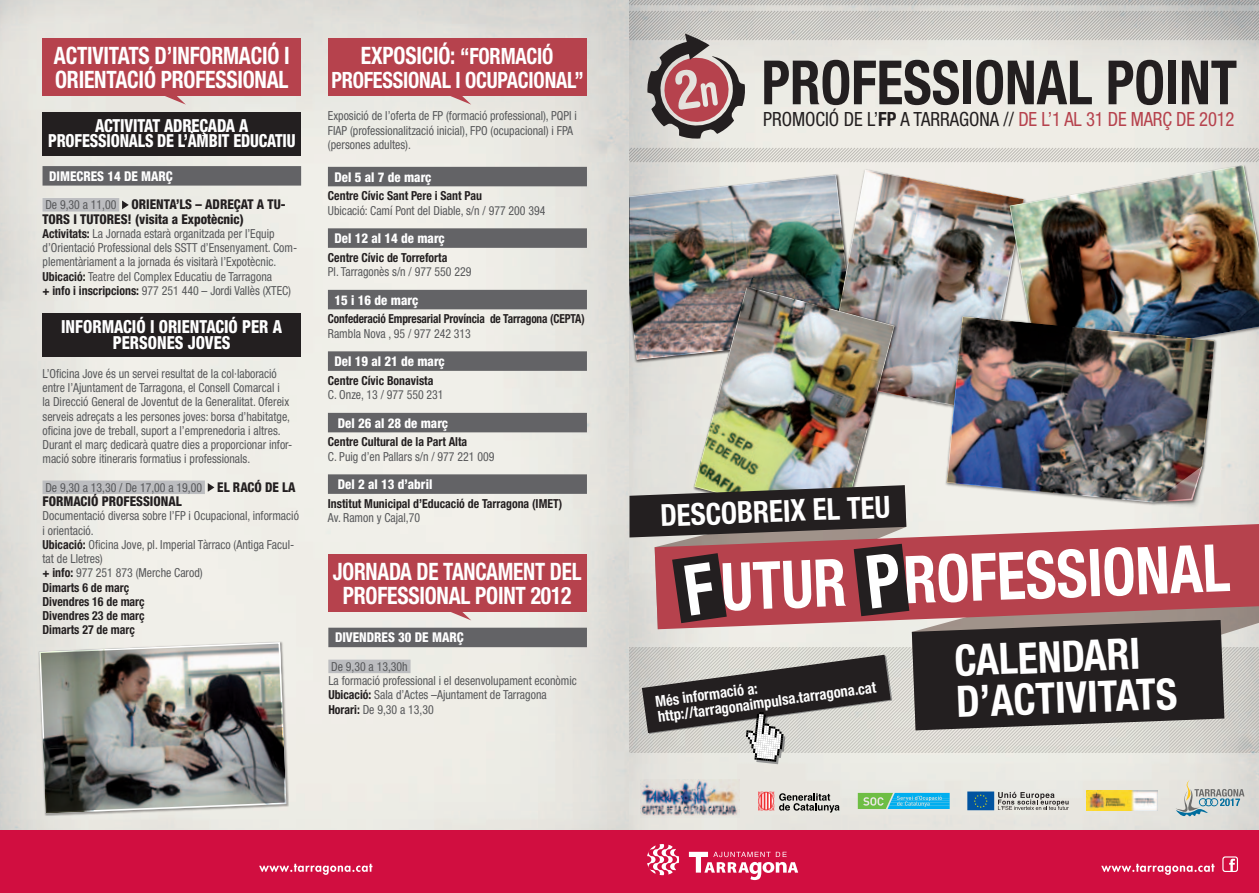
<style>
.page{position:relative;width:1259px;height:893px;background:#fff}
.page>*{position:absolute;margin:0;border:0;box-sizing:border-box;transform-origin:0 0}
.t1{font:700 condensed 61.05px "Helvetica Neue LT Std";color:#231f20;scale:.9 1}
.t2{font:700 condensed 43.35px "Helvetica Neue LT Std";color:#fff;scale:.95 1}
.t3{font:700 condensed 30.3px "Helvetica Neue LT Std";color:#fff;scale:.95 1}
.t4{font:700 condensed 24px/24px "Helvetica Neue LT Std";letter-spacing:-.01em;color:#fff;scale:.9 1}
.t5{font:700 condensed 24px/24px "Helvetica Neue LT Std";letter-spacing:-.01em;color:#fff;text-align:center;scale:.88 1}
.t6{font:700 condensed 22.5px "Helvetica Neue LT Std";letter-spacing:-.01em;color:#fff;scale:.9 1}
.t7{font:condensed 19.65px "Helvetica Neue LT Std";color:#231f20;scale:.95 1}
.t8{font:800 condensed 18px/15.6px "Helvetica Neue LT Std";letter-spacing:-.01em;color:#fff;text-align:center;scale:.9 1}
.t9{font:700 condensed 15.3px/15.5px "Helvetica Neue LT Std";color:#fff;scale:.95 1}
.DATA{font:800 condensed 13.5px "Helvetica Neue LT Std";color:#fff;scale:.95 1}
.INSTITUT{font:800 condensed 13.5px/14.2px "Helvetica Neue LT Std";color:#231f20;scale:.95 1}
.INSTITUT-2{font:condensed 12.45px/14.2px "Helvetica Neue LT Std";color:#57585a;scale:.95 1}
.t10{font:700 condensed 12.45px "Helvetica Neue LT Std";color:#231f20;scale:.95 1}
.t11{font:700 condensed 12.45px "Helvetica Neue LT Std";color:#231f20;scale:.91 1}
.s1{font-size:22.5px}
.s2{font-weight:400;font-size:12.45px;color:#57585a}
.s3{font-weight:700;color:#231f20}
.s4{font-weight:800;font-size:13.5px;color:#231f20}
.s5{font-weight:700}
.s6{color:#b6424d}
</style>
<div class="page">
<img style="left:0;top:0;width:629px;height:831px">
<img style="left:629px;top:5px;width:630px;height:826px">
<img style="left:629px;top:170px;width:190px;height:5px">
<img style="left:629px;top:175px;width:190px;height:74px">
<img style="left:819px;top:162px;width:176px;height:87px">
<img style="left:825px;top:170px;width:170px;height:144px">
<img style="left:629px;top:249px;width:315px;height:217px">
<img style="left:694px;top:286px;width:200px;height:180px">
<svg style="left:629px;top:0;width:630px;height:5px;background:#bcbcb9"></svg>
<svg style="left:629px;top:148px;width:366px;height:14px;background:#d3d2cc"></svg>
<img style="left:995px;top:148px;width:264px;height:223px">
<img style="left:1009px;top:165px;width:250px;height:200px">
<img style="left:942px;top:314px;width:276px;height:152px">
<div style="left:1214px;top:410px;width:42px;height:56px;background:#e5e5df"></div>
<svg style="left:629px;top:466px;width:630px;height:298px;background:#988281"></svg>
<img style="left:946px;top:316px;width:268px;height:186px">
<svg style="left:629px;top:11px;width:630px;height:128px;background:#d8d3ce"></svg>
<div style="left:629px;top:831px;width:630px;height:62px;background:#d10e40"></div>
<svg style="left:689px;top:852px;width:109px;height:28px"></svg>
<svg style="left:647px;top:844px;width:32px;height:31px"></svg>
<svg style="left:1101px;top:864px;width:113px;height:11px"></svg>
<svg style="left:1222px;top:856px;width:16px;height:16px"></svg>
<svg style="left:1175px;top:780px;width:69px;height:38px;background:#c1c9c7"></svg>
<img style="left:640px;top:780px;width:99px;height:38px">
<svg style="left:858px;top:793px;width:91px;height:16px"></svg>
<svg style="left:998px;top:792px;width:70px;height:18px"></svg>
<div style="left:968px;top:792px;width:25px;height:18px;background:#0153a0"></div>
<div style="left:967px;top:791px;width:27px;height:19px;border:2px solid #0153a0"></div>
<svg style="left:973px;top:794px;width:14px;height:14px"></svg>
<svg style="left:758px;top:791px;width:81px;height:22px;background:#baa6a3"></svg>
<img style="left:1087px;top:790px;width:70px;height:21px">
<div style="left:0;top:831px;width:629px;height:62px;background:#d10e40"></div>
<svg style="left:259px;top:864px;width:113px;height:11px"></svg>
<div style="left:43px;top:39px;width:258px;height:57px;background:#b6424d"></div>
<div style="left:328px;top:39px;width:258px;height:57px;background:#b6424d"></div>
<svg style="left:443px;top:96px;width:28px;height:9px"></svg>
<div style="left:328px;top:554px;width:258px;height:58px;background:#b6424d"></div>
<svg style="left:443px;top:612px;width:28px;height:8px"></svg>
<svg style="left:157px;top:96px;width:29px;height:9px"></svg>
<div style="left:43px;top:112px;width:258px;height:43px;background:#231f20"></div>
<div style="left:43px;top:166px;width:258px;height:20px;background:#636366"></div>
<div style="left:43px;top:198px;width:76px;height:14px;background:#bcbdc0"></div>
<svg style="left:122px;top:201px;width:7px;height:8px"></svg>
<div style="left:328px;top:628px;width:259px;height:19px;background:#636366"></div>
<div style="left:328px;top:660px;width:82px;height:13px;background:#bcbdc0"></div>
<div style="left:43px;top:480px;width:162px;height:14px;background:#bcbdc0"></div>
<svg style="left:208px;top:483px;width:6px;height:9px"></svg>
<div style="left:43px;top:314px;width:258px;height:43px;background:#231f20"></div>
<div style="left:328px;top:167px;width:259px;height:19px;background:#636366"></div>
<div style="left:328px;top:228px;width:259px;height:20px;background:#636366"></div>
<div style="left:328px;top:290px;width:259px;height:19px;background:#636366"></div>
<div style="left:328px;top:351px;width:259px;height:20px;background:#636366"></div>
<div style="left:328px;top:413px;width:259px;height:19px;background:#636366"></div>
<div style="left:328px;top:474px;width:259px;height:20px;background:#636366"></div>
<img style="left:38px;top:641px;width:249px;height:173px">
<p class="t4" style="left:54px;top:43px;width:264px">ACTIVITATS D’INFORMACIÓ I<br>ORIENTACIÓ PROFESSIONAL</p>
<p class="t4" style="left:361px;top:43px;width:215px">EXPOSICIÓ: <span class="s1">“FORMACIÓ</span></p>
<p class="t6" style="left:331px;top:67px;width:282px">PROFESSIONAL I OCUPACIONAL”</p>
<p class="t8" style="left:48px;top:117px;width:277px">ACTIVITAT ADREÇADA A<br>PROFESSIONALS DE L’ÀMBIT EDUCATIU</p>
<p class="DATA" style="left:49px;top:168px;width:132px">DIMECRES 14 DE MARÇ</p>
<p class="INSTITUT" style="left:43px;top:197px;width:257px"><span class="s2">De 9,30 a 11,00</span> ORIENTA’LS – ADREÇAT A TU-<br>TORS I TUTORES! (visita a Expotècnic)</p>
<p class="INSTITUT-2" style="left:43px;top:226px;width:269px"><span class="s3">Activitats:</span> La Jornada estarà organitzada per l’Equip d’Orientació Professional dels SSTT d’Ensenyament. Com&shy;plementàriament a la jornada és visitarà l’Expotècnic.</p>
<p class="INSTITUT-2" style="left:43px;top:269px;width:263px"><span class="s3">Ubicació:</span> Teatre del Complex Educatiu de Tarragona<br><span class="s3">+ info i inscripcions:</span> 977 251 440 – Jordi Vallès (XTEC)</p>
<p class="t8" style="left:61px;top:319px;width:247px">INFORMACIÓ I ORIENTACIÓ PER A<br>PERSONES JOVES</p>
<p class="INSTITUT-2" style="left:43px;top:366px;width:265px">L’Oficina Jove és un servei resultat de la col·laboració entre l’Ajuntament de Tarragona, el Consell Comarcal i<br>la Direcció General de Joventut de la Generalitat. Ofereix serveis adreçats a les persones joves: borsa d’habitatge, oficina jove de treball, suport a l’emprenedoria i altres.<br>Durant el març dedicarà quatre dies a proporcionar infor&shy;mació sobre itineraris formatius i professionals.</p>
<p class="INSTITUT-2" style="left:45px;top:480px;width:265px">De 9,30 a 13,30 / De 17,00 a 19,00 <span class="s4">EL RACÓ DE LA</span></p>
<p class="INSTITUT" style="left:43px;top:494px;width:148px">FORMACIÓ PROFESSIONAL</p>
<p class="INSTITUT-2" style="left:43px;top:509px;width:271px">Documentació diversa sobre l’FP i Ocupacional, informació i orientació.<br><span class="s3">Ubicació:</span> Oficina Jove, pl. Imperial Tàrraco (Antiga Facul&shy;tat de Lletres)</p>
<p class="INSTITUT-2" style="left:43px;top:566px;width:170px"><span class="s3">+ info:</span> 977 251 873 (Merche Carod)</p>
<p class="t10" style="left:43px;top:580px;width:93px">Dimarts 6 de març</p>
<p class="t10" style="left:43px;top:594px;width:109px">Divendres 16 de març</p>
<p class="t10" style="left:43px;top:608px;width:109px">Divendres 23 de març</p>
<p class="t10" style="left:43px;top:622px;width:99px">Dimarts 27 de març</p>
<p class="INSTITUT-2" style="left:328px;top:109px;width:263px">Exposició de l’oferta de FP (formació professional), PQPI i<br>FIAP (professionalització inicial), FPO (ocupacional) i FPA (persones adultes).</p>
<p class="DATA" style="left:334px;top:168px;width:103px">Del 5 al 7 de març</p>
<p class="t10" style="left:328px;top:188px;width:164px">Centre Cívic Sant Pere i Sant Pau</p>
<p class="INSTITUT-2" style="left:328px;top:203px;width:230px">Ubicació: Camí Pont del Diable, s/n / 977 200 394</p>
<p class="DATA" style="left:334px;top:230px;width:117px">Del 12 al 14 de març</p>
<p class="t10" style="left:328px;top:250px;width:127px">Centre Cívic de Torreforta</p>
<p class="INSTITUT-2" style="left:328px;top:264px;width:153px">Pl. Tarragonès s/n / 977 550 229</p>
<p class="DATA" style="left:334px;top:291px;width:89px">15 i 16 de març</p>
<p class="t11" style="left:328px;top:311px;width:284px">Confederació Empresarial Província de Tarragona (CEPTA)</p>
<p class="INSTITUT-2" style="left:328px;top:326px;width:152px">Rambla Nova , 95 / 977 242 313</p>
<p class="DATA" style="left:334px;top:353px;width:117px">Del 19 al 21 de març</p>
<p class="t10" style="left:328px;top:373px;width:113px">Centre Cívic Bonavista</p>
<p class="INSTITUT-2" style="left:328px;top:387px;width:123px">C. Onze, 13 / 977 550 231</p>
<p class="DATA" style="left:338px;top:414px;width:117px">Del 26 al 28 de març</p>
<p class="t10" style="left:328px;top:434px;width:148px">Centre Cultural de la Part Alta</p>
<p class="INSTITUT-2" style="left:328px;top:449px;width:177px">C. Puig d’en Pallars s/n / 977 221 009</p>
<p class="DATA" style="left:338px;top:476px;width:101px">Del 2 al 13 d’abril</p>
<p class="t10" style="left:328px;top:496px;width:248px">Institut Municipal d’Educació de Tarragona (IMET)</p>
<p class="INSTITUT-2" style="left:328px;top:510px;width:98px">Av. Ramon y Cajal,70</p>
<p class="t5" style="left:333px;top:559px;width:284px">JORNADA DE TANCAMENT DEL<br>PROFESSIONAL POINT 2012</p>
<p class="DATA" style="left:335px;top:629px;width:137px">DIVENDRES 30 DE MARÇ</p>
<p class="INSTITUT-2" style="left:331px;top:659px;width:82px">De 9,30 a 13,30h</p>
<p class="INSTITUT-2" style="left:328px;top:673px;width:263px">La formació professional i el desenvolupament econòmic</p>
<p class="INSTITUT-2" style="left:328px;top:688px;width:231px"><span class="s3">Ubicació:</span> Sala d’Actes –Ajuntament de Tarragona<br><span class="s3">Horari:</span> De 9,30 a 13,30</p>
<p class="t1" style="left:761px;top:46px;width:530px">PROFESSIONAL POINT</p>
<p class="t7" style="left:763px;top:108px;width:498px">PROMOCIÓ DE L’<span class="s5">FP</span> A TARRAGONA // <span class="s6">DE L’1 AL 31 DE MARÇ DE 2012</span></p>
<p class="t3" style="left:659px;top:497px;width:244px;rotate:-2deg">DESCOBREIX EL TEU</p>
<p class="t2" style="left:953px;top:634px;width:197px;rotate:-2deg">CALENDARI</p>
<p class="t9" style="left:654px;top:694px;width:234px;rotate:-8deg">Més informació a: http://tarragonaimpulsa.tarragona.cat</p>
<p class="t2" style="left:955px;top:675px;width:234px;rotate:-2deg">D’ACTIVITATS</p>
</div>
